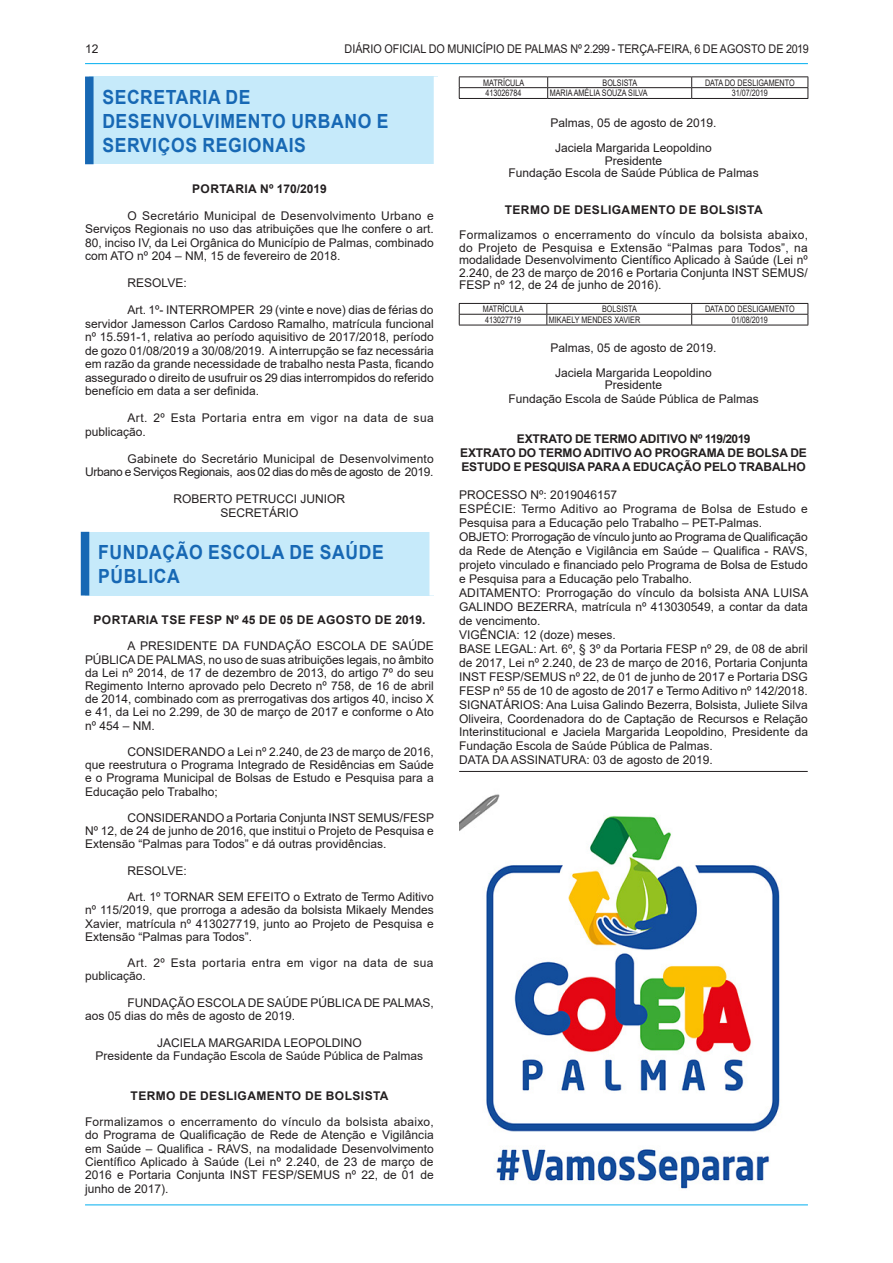
<style>
.page{position:relative;width:893px;height:1263px;background:#fff}
.page>*{position:absolute;margin:0;border:0;box-sizing:border-box;transform-origin:0 0}
.t1{font:700 19.5px/24px "Arial";letter-spacing:.035em;color:#1768b4;scale:.9 1}
.t2{font:12px/14px "Arial";color:#231f20;text-align:justify}
.t3{font:700 12px/14px "Arial";letter-spacing:-.01em;color:#231f20;text-align:center}
.t4{font:12px/13.5px "Arial";letter-spacing:.035em;color:#231f20}
.t5{font:700 12px "Arial";letter-spacing:.035em;color:#231f20}
.t6{font:12px "Arial";color:#231f20;scale:.9 1}
.t7{font:700 12px "Arial";letter-spacing:.02em;color:#231f20}
.t8{font:9px "Arial";color:#231f20;scale:.8 1}
</style>
<div class="page">
<hr style="left:85px;top:63px;width:723px;height:1px;background:#00aeef">
<hr style="left:85px;top:1204px;width:723px;height:1px;background:#00aeef">
<div style="left:89px;top:77px;width:349px;height:87px;background:#c6eafa"></div>
<div style="left:85px;top:77px;width:9px;height:87px;background:#1768b4"></div>
<div style="left:434px;top:77px;width:8px;height:87px;background:#fff"></div>
<div style="left:85px;top:532px;width:349px;height:63px;background:#c6eafa"></div>
<div style="left:81px;top:532px;width:8px;height:63px;background:#1768b4"></div>
<div style="left:429px;top:532px;width:9px;height:63px;background:#fff"></div>
<hr style="left:459px;top:87px;width:89px;height:1px;background:#231f20">
<hr style="left:548px;top:87px;width:144px;height:1px;background:#231f20">
<svg style="left:547px;top:78px;width:1px;height:20px"></svg>
<hr style="left:692px;top:87px;width:116px;height:1px;background:#231f20">
<svg style="left:691px;top:78px;width:1px;height:20px"></svg>
<hr style="left:459px;top:77px;width:89px;height:1px;background:#231f20">
<hr style="left:548px;top:77px;width:144px;height:1px;background:#231f20">
<hr style="left:692px;top:77px;width:116px;height:1px;background:#231f20">
<svg style="left:459px;top:77px;width:1px;height:21px"></svg>
<svg style="left:808px;top:77px;width:1px;height:21px"></svg>
<hr style="left:459px;top:98px;width:89px;height:1px;background:#231f20">
<hr style="left:548px;top:98px;width:144px;height:1px;background:#231f20">
<hr style="left:692px;top:98px;width:116px;height:1px;background:#231f20">
<hr style="left:459px;top:314px;width:88px;height:1px;background:#231f20">
<hr style="left:547px;top:314px;width:145px;height:1px;background:#231f20">
<svg style="left:546px;top:304px;width:1px;height:21px"></svg>
<hr style="left:692px;top:314px;width:116px;height:1px;background:#231f20">
<svg style="left:691px;top:304px;width:1px;height:21px"></svg>
<hr style="left:459px;top:303px;width:88px;height:1px;background:#231f20">
<hr style="left:547px;top:303px;width:145px;height:1px;background:#231f20">
<hr style="left:692px;top:303px;width:116px;height:1px;background:#231f20">
<svg style="left:459px;top:304px;width:1px;height:21px"></svg>
<svg style="left:808px;top:304px;width:1px;height:21px"></svg>
<hr style="left:459px;top:325px;width:88px;height:1px;background:#231f20">
<hr style="left:547px;top:325px;width:145px;height:1px;background:#231f20">
<hr style="left:692px;top:325px;width:116px;height:1px;background:#231f20">
<hr style="left:459px;top:771px;width:349px;height:1px;background:#231f20">
<img style="left:459px;top:794px;width:321px;height:395px">
<p class="t2" style="left:85px;top:41px;width:15px">12</p>
<p class="t6" style="left:345px;top:40px;width:517px">DIÁRIO OFICIAL DO MUNICÍPIO DE PALMAS Nº 2.299 - TERÇA-FEIRA, 6 DE AGOSTO DE 2019</p>
<h1 class="t1" style="left:102px;top:85px;width:320px">SECRETARIA DE<br>DESENVOLVIMENTO URBANO E<br>SERVIÇOS REGIONAIS</h1>
<p class="t7" style="left:192px;top:180px;width:136px">PORTARIA Nº 170/2019</p>
<p class="t2" style="left:85px;top:209px;width:350px;line-height:13.5px;text-indent:43px">O Secretário Municipal de Desenvolvimento Urbano e Serviços Regionais no uso das atribuições que lhe confere o art.<br>80, inciso IV, da Lei Orgânica do Município de Palmas, combinado com ATO nº 204 – NM, 15 de fevereiro de 2018.</p>
<p class="t2" style="left:128px;top:276px;width:61px">RESOLVE:</p>
<p class="t2" style="left:85px;top:303px;width:350px;line-height:13.5px;text-indent:43px">Art. 1º- INTERROMPER 29 (vinte e nove) dias de férias do servidor Jamesson Carlos Cardoso Ramalho, matrícula funcional nº 15.591-1, relativa ao período aquisitivo de 2017/2018, período de gozo 01/08/2019 a 30/08/2019. A interrupção se faz necessária em razão da grande necessidade de trabalho nesta Pasta, ficando assegurado o direito de usufruir os 29 dias interrompidos do referido benefício em data a ser definida.</p>
<p class="t4" style="left:85px;top:411px;width:350px;text-indent:43px">Art. 2º Esta Portaria entra em vigor na data de sua publicação.</p>
<p class="t2" style="left:85px;top:452px;width:350px;line-height:13.5px;text-align:right">Gabinete do Secretário Municipal de Desenvolvimento<br>Urbano e Serviços Regionais, aos 02 dias do mês de agosto de 2019.</p>
<p class="t2" style="left:174px;top:492px;width:173px;line-height:13.5px;text-align:center">ROBERTO PETRUCCI JUNIOR<br>SECRETÁRIO</p>
<h1 class="t1" style="left:98px;top:540px;width:319px">FUNDAÇÃO ESCOLA DE SAÚDE<br>PÚBLICA</h1>
<p class="t5" style="left:94px;top:611px;width:333px">PORTARIA TSE FESP Nº 45 DE 05 DE AGOSTO DE 2019.</p>
<p class="t2" style="left:85px;top:639px;width:350px;line-height:13.2px;text-indent:43px">A PRESIDENTE DA FUNDAÇÃO ESCOLA DE SAÚDE PÚBLICA DE PALMAS, no uso de suas atribuições legais, no âmbito da Lei nº 2014, de 17 de dezembro de 2013, do artigo 7º do seu Regimento Interno aprovado pelo Decreto nº 758, de 16 de abril de 2014, combinado com as prerrogativas dos artigos 40, inciso X e 41, da Lei no 2.299, de 30 de março de 2017 e conforme o Ato nº 454 – NM.</p>
<p class="t2" style="left:85px;top:745px;width:350px;line-height:13.2px;text-indent:43px">CONSIDERANDO a Lei nº 2.240, de 23 de março de 2016, que reestrutura o Programa Integrado de Residências em Saúde e o Programa Municipal de Bolsas de Estudo e Pesquisa para a Educação pelo Trabalho;</p>
<p class="t2" style="left:85px;top:811px;width:350px;line-height:13.2px;text-indent:43px">CONSIDERANDO a Portaria Conjunta INST SEMUS/FESP Nº 12, de 24 de junho de 2016, que institui o Projeto de Pesquisa e Extensão “Palmas para Todos” e dá outras providências.</p>
<p class="t2" style="left:128px;top:857px;width:308px;line-height:26.4px">RESOLVE:<br>Art. 1º TORNAR SEM EFEITO o Extrato de Termo Aditivo</p>
<p class="t2" style="left:85px;top:903px;width:350px;line-height:13.2px">nº 115/2019, que prorroga a adesão da bolsista Mikaely Mendes Xavier, matrícula nº 413027719, junto ao Projeto de Pesquisa e Extensão “Palmas para Todos”.</p>
<p class="t4" style="left:85px;top:956px;width:350px;text-indent:43px">Art. 2º Esta portaria entra em vigor na data de sua publicação.</p>
<p class="t2" style="left:85px;top:996px;width:350px;line-height:13.4px;text-indent:43px">FUNDAÇÃO ESCOLA DE SAÚDE PÚBLICA DE PALMAS, aos 05 dias do mês de agosto de 2019.</p>
<p class="t2" style="left:96px;top:1036px;width:329px;line-height:13.4px;text-align:center">JACIELA MARGARIDA LEOPOLDINO<br>Presidente da Fundação Escola de Saúde Pública de Palmas</p>
<p class="t5" style="left:131px;top:1087px;width:260px">TERMO DE DESLIGAMENTO DE BOLSISTA</p>
<p class="t2" style="left:85px;top:1115px;width:350px;line-height:13.4px">Formalizamos o encerramento do vínculo da bolsista abaixo, do Programa de Qualificação de Rede de Atenção e Vigilância em Saúde – Qualifica - RAVS, na modalidade Desenvolvimento Científico Aplicado à Saúde (Lei nº 2.240, de 23 de março de 2016 e Portaria Conjunta INST FESP/SEMUS nº 22, de 01 de junho de 2017).</p>
<p class="t8" style="left:483px;top:76px;width:53px">MATRÍCULA</p>
<p class="t8" style="left:603px;top:76px;width:45px">BOLSISTA</p>
<p class="t8" style="left:705px;top:76px;width:114px">DATA DO DESLIGAMENTO</p>
<p class="t8" style="left:485px;top:87px;width:47px">413026784</p>
<p class="t8" style="left:550px;top:87px;width:124px">MARIA AMÉLIA SOUZA SILVA</p>
<p class="t8" style="left:732px;top:87px;width:47px">31/07/2019</p>
<p class="t2" style="left:550px;top:111px;width:168px;line-height:24.9px;text-align:center">Palmas, 05 de agosto de 2019.<br>Jaciela Margarida Leopoldino</p>
<p class="t2" style="left:508px;top:154px;width:252px;line-height:12.5px;text-align:center">Presidente<br>Fundação Escola de Saúde Pública de Palmas</p>
<p class="t5" style="left:505px;top:202px;width:260px">TERMO DE DESLIGAMENTO DE BOLSISTA</p>
<p class="t2" style="left:459px;top:229px;width:350px;line-height:12.5px">Formalizamos o encerramento do vínculo da bolsista abaixo, do Projeto de Pesquisa e Extensão “Palmas para Todos”, na modalidade Desenvolvimento Científico Aplicado à Saúde (Lei nº 2.240, de 23 de março de 2016 e Portaria Conjunta INST SEMUS/ FESP nº 12, de 24 de junho de 2016).</p>
<p class="t8" style="left:483px;top:303px;width:53px">MATRÍCULA</p>
<p class="t8" style="left:602px;top:303px;width:45px">BOLSISTA</p>
<p class="t8" style="left:705px;top:303px;width:114px">DATA DO DESLIGAMENTO</p>
<p class="t8" style="left:485px;top:314px;width:47px">413027719</p>
<p class="t8" style="left:549px;top:314px;width:116px">MIKAELY MENDES XAVIER</p>
<p class="t8" style="left:732px;top:314px;width:47px">01/08/2019</p>
<p class="t2" style="left:550px;top:335px;width:168px;line-height:24.9px;text-align:center">Palmas, 05 de agosto de 2019.<br>Jaciela Margarida Leopoldino</p>
<p class="t2" style="left:508px;top:378px;width:252px;line-height:13.5px;text-align:center">Presidente<br>Fundação Escola de Saúde Pública de Palmas</p>
<p class="t3" style="left:460px;top:432px;width:348px">EXTRATO DE TERMO ADITIVO Nº 119/2019<br>EXTRATO DO TERMO ADITIVO AO PROGRAMA DE BOLSA DE<br>ESTUDO E PESQUISA PARA A EDUCAÇÃO PELO TRABALHO</p>
<p class="t2" style="left:459px;top:488px;width:351px;text-align:left">PROCESSO Nº: 2019046157<br>ESPÉCIE: Termo Aditivo ao Programa de Bolsa de Estudo e Pesquisa para a Educação pelo Trabalho – PET-Palmas.<br>OBJETO: Prorrogação de vínculo junto ao Programa de Qualificação da Rede de Atenção e Vigilância em Saúde – Qualifica - RAVS, projeto vinculado e financiado pelo Programa de Bolsa de Estudo e Pesquisa para a Educação pelo Trabalho.<br>ADITAMENTO: Prorrogação do vínculo da bolsista ANA LUISA GALINDO BEZERRA, matrícula nº 413030549, a contar da data de vencimento.<br>VIGÊNCIA: 12 (doze) meses.<br>BASE LEGAL: Art. 6º, § 3º da Portaria FESP nº 29, de 08 de abril de 2017, Lei nº 2.240, de 23 de março de 2016, Portaria Conjunta INST FESP/SEMUS nº 22, de 01 de junho de 2017 e Portaria DSG FESP nº 55 de 10 de agosto de 2017 e Termo Aditivo nº 142/2018.<br>SIGNATÁRIOS: Ana Luisa Galindo Bezerra, Bolsista, Juliete Silva Oliveira, Coordenadora do de Captação de Recursos e Relação Interinstitucional e Jaciela Margarida Leopoldino, Presidente da Fundação Escola de Saúde Pública de Palmas.<br>DATA DA ASSINATURA: 03 de agosto de 2019.</p>
</div>
